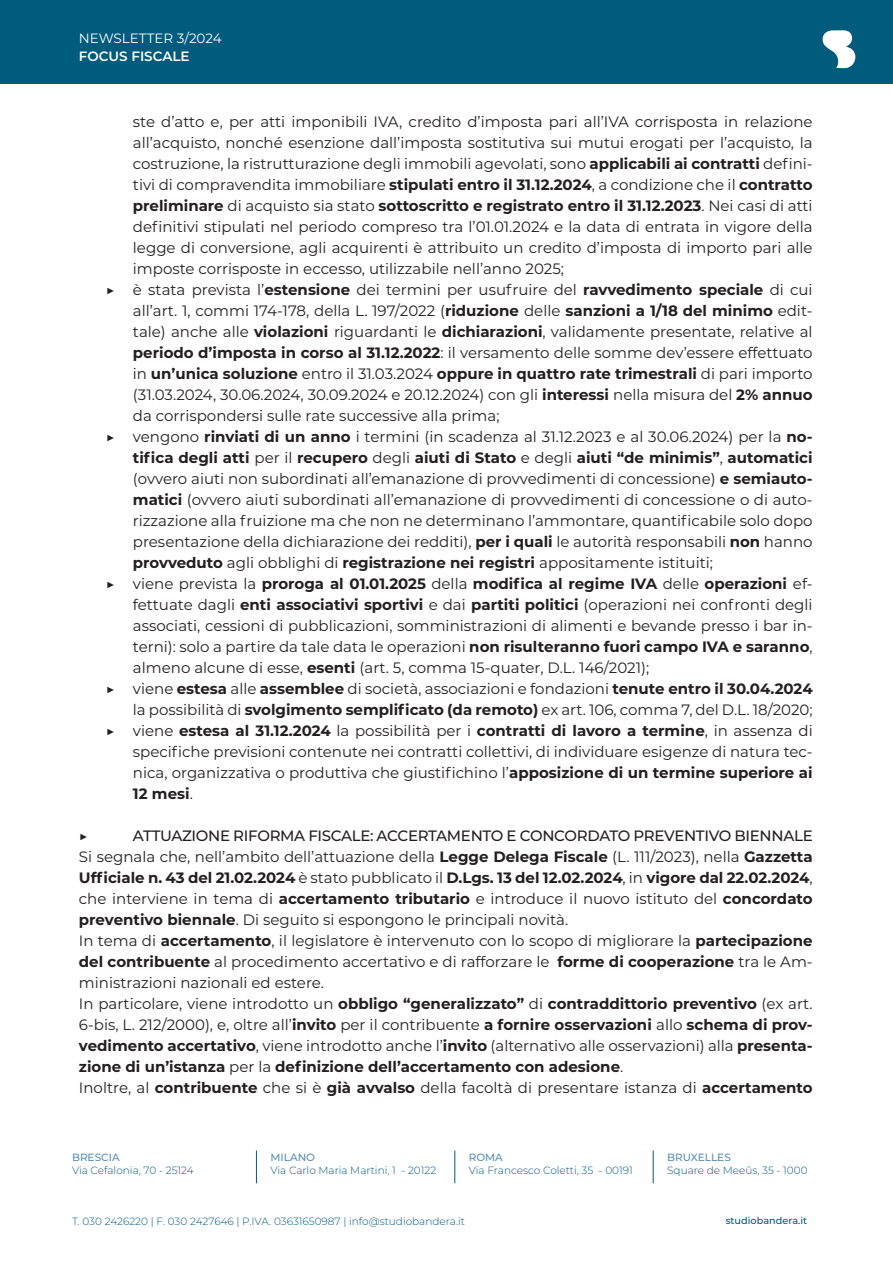
<style>
.page{position:relative;width:893px;height:1263px;background:#fff}
.page>*{position:absolute;margin:0;border:0;box-sizing:border-box;transform-origin:0 0}
.t1{font:15px/21px "Montserrat";color:#231f20;text-align:justify}
.t2{font:700 15px/21px "Montserrat";color:#231f20;text-align:justify}
.t3{font:500 15px "Montserrat";letter-spacing:-.02em;color:#231f20}
.t4{font:13.5px "Montserrat";color:#fff}
.t5{font:600 13.5px "Montserrat";color:#fff}
.t6{font:300 10.5px "Montserrat";color:#005b7d}
.t7{font:500 10.5px "Montserrat";color:#568eb5}
.t8{font:500 9.75px "Montserrat";color:#005b7d}
.s1{font-weight:700}
.s2{font-weight:400}
</style>
<div class="page">
<hr style="left:256px;top:1150px;width:1px;height:33px;background:#005b7d">
<hr style="left:455px;top:1150px;width:1px;height:33px;background:#005b7d">
<hr style="left:653px;top:1150px;width:1px;height:33px;background:#005b7d">
<div style="left:0;top:0;width:893px;height:84px;background:#005b7d"></div>
<svg style="left:823px;top:30px;width:32px;height:38px"></svg>
<p class="t4" style="left:79px;top:29px;width:144px">NEWSLETTER 3/2024</p>
<p class="t5" style="left:79px;top:47px;width:112px">FOCUS FISCALE</p>
<p class="t1" style="left:133px;top:111px;width:681px">ste d’atto e, per atti imponibili IVA, credito d’imposta pari all’IVA corrisposta in relazione all’acquisto, nonché esenzione dall’imposta sostitutiva sui mutui erogati per l’acquisto, la costruzione, la ristrutturazione degli immobili agevolati, sono <span class="s1">applicabili ai contratti</span> defini&shy;tivi di compravendita immobiliare <span class="s1">stipulati entro il 31.12.2024</span>, a condizione che il <span class="s1">contratto preliminare</span> di acquisto sia stato <span class="s1">sottoscritto e registrato entro il 31.12.2023</span>. Nei casi di atti definitivi stipulati nel periodo compreso tra l’01.01.2024 e la data di entrata in vigore della legge di conversione, agli acquirenti è attribuito un credito d’imposta di importo pari alle imposte corrisposte in eccesso, utilizzabile nell’anno 2025;</p>
<p class="t1" style="left:133px;top:279px;width:681px;text-indent:-27px">▶ è stata prevista l’<span class="s1">estensione</span> dei termini per usufruire del <span class="s1">ravvedimento speciale</span> di cui all’art. 1, commi 174-178, della L. 197/2022 (<span class="s1">riduzione</span> delle <span class="s1">sanzioni a 1/18 del minimo</span> edit&shy;tale) anche alle <span class="s1">violazioni</span> riguardanti le <span class="s1">dichiarazioni</span>, validamente presentate, relative al <span class="s1">periodo d’imposta in corso al 31.12.2022</span>: il versamento delle somme dev’essere effettuato in <span class="s1">un’unica soluzione</span> entro il 31.03.2024 <span class="s1">oppure in quattro rate trimestrali</span> di pari importo (31.03.2024, 30.06.2024, 30.09.2024 e 20.12.2024) con gli <span class="s1">interessi</span> nella misura del <span class="s1">2% annuo </span>da corrispondersi sulle rate successive alla prima;</p>
<p class="t1" style="left:133px;top:426px;width:681px;text-indent:-27px">▶ vengono <span class="s1">rinviati di un anno</span> i termini (in scadenza al 31.12.2023 e al 30.06.2024) per la <span class="s1">no&shy;tifica degli atti</span> per il <span class="s1">recupero</span> degli <span class="s1">aiuti di Stato</span> e degli <span class="s1">aiuti “de minimis”</span>, <span class="s1">automatici </span>(ovvero aiuti non subordinati all’emanazione di provvedimenti di concessione) <span class="s1">e semiauto&shy;matici</span> (ovvero aiuti subordinati all’emanazione di provvedimenti di concessione o di auto&shy;rizzazione alla fruizione ma che non ne determinano l’ammontare, quantificabile solo dopo presentazione della dichiarazione dei redditi), <span class="s1">per i quali</span> le autorità responsabili <span class="s1">non</span> hanno <span class="s1">provveduto</span> agli obblighi di <span class="s1">registrazione nei registri</span> appositamente istituiti;</p>
<p class="t1" style="left:133px;top:573px;width:681px;text-indent:-27px">▶ viene prevista la <span class="s1">proroga al 01.01.2025</span> della <span class="s1">modifica al regime IVA</span> delle <span class="s1">operazioni</span> ef&shy;fettuate dagli <span class="s1">enti associativi sportivi</span> e dai <span class="s1">partiti politici</span> (operazioni nei confronti degli associati, cessioni di pubblicazioni, somministrazioni di alimenti e bevande presso i bar in&shy;terni): solo a partire da tale data le operazioni <span class="s1">non risulteranno fuori campo IVA e saranno</span>, almeno alcune di esse, <span class="s1">esenti</span> (art. 5, comma 15-quater, D.L. 146/2021);</p>
<p class="t1" style="left:106px;top:678px;width:708px;text-align:right">▶ viene <span class="s1">estesa</span> alle <span class="s1">assemblee</span> di società, associazioni e fondazioni <span class="s1">tenute entro il 30.04.2024 </span>la possibilità di <span class="s1">svolgimento semplificato (da remoto)</span> ex art. 106, comma 7, del D.L. 18/2020;</p>
<p class="t1" style="left:133px;top:720px;width:681px;text-indent:-27px">▶ viene <span class="s1">estesa al 31.12.2024</span> la possibilità per i <span class="s1">contratti di lavoro a termine</span>, in assenza di specifiche previsioni contenute nei contratti collettivi, di individuare esigenze di natura tec&shy;nica, organizzativa o produttiva che giustifichino l’<span class="s1">apposizione di un termine superiore ai 12 mesi</span>.</p>
<p class="t1" style="left:79px;top:825px;width:10px">▶</p>
<p class="t3" style="left:133px;top:825px;width:681px">ATTUAZIONE RIFORMA FISCALE: ACCERTAMENTO E CONCORDATO PREVENTIVO BIENNALE</p>
<p class="t1" style="left:79px;top:846px;width:735px">Si segnala che, nell’ambito dell’attuazione della <span class="s1">Legge Delega Fiscale</span> (L. 111/2023), nella <span class="s1">Gazzetta Ufficiale n. 43 del 21.02.2024</span> è stato pubblicato il <span class="s1">D.Lgs. 13 del 12.02.2024</span>, in <span class="s1">vigore dal 22.02.2024</span>, che interviene in tema di <span class="s1">accertamento tributario</span> e introduce il nuovo istituto del <span class="s1">concordato preventivo biennale</span>. Di seguito si espongono le principali novità.</p>
<p class="t1" style="left:79px;top:930px;width:735px">In tema di <span class="s1">accertamento</span>, il legislatore è intervenuto con lo scopo di migliorare la <span class="s1">partecipazione del contribuente</span> al procedimento accertativo e di rafforzare le <span class="s1">forme di cooperazione</span> tra le Am&shy;ministrazioni nazionali ed estere.</p>
<p class="t2" style="left:79px;top:993px;width:735px"><span class="s2">In particolare, viene introdotto un</span> obbligo “generalizzato” <span class="s2">di</span> contraddittorio preventivo <span class="s2">(ex art.<br>6-bis, L. 212/2000), e, oltre all’</span>invito <span class="s2">per il contribuente</span> a fornire osservazioni <span class="s2">allo</span> schema di prov&shy;vedimento accertativo<span class="s2">, viene introdotto anche l’</span>invito <span class="s2">(alternativo alle osservazioni) alla</span> presenta&shy;zione di un’istanza <span class="s2">per la</span> definizione dell’accertamento con adesione<span class="s2">.</span></p>
<p class="t1" style="left:79px;top:1077px;width:735px">Inoltre, al <span class="s1">contribuente</span> che si è <span class="s1">già avvalso</span> della facoltà di presentare istanza di <span class="s1">accertamento</span></p>
<p class="t7" style="left:72px;top:1150px;width:49px">BRESCIA</p>
<p class="t6" style="left:72px;top:1163px;width:123px">Via Cefalonia, 70 - 25124</p>
<p class="t7" style="left:270px;top:1150px;width:46px">MILANO</p>
<p class="t6" style="left:270px;top:1163px;width:167px">Via Carlo Maria Martini, 1 - 20122</p>
<p class="t7" style="left:469px;top:1150px;width:36px">ROMA</p>
<p class="t6" style="left:469px;top:1163px;width:166px">Via Francesco Coletti, 35 - 00191</p>
<p class="t7" style="left:667px;top:1150px;width:65px">BRUXELLES</p>
<p class="t6" style="left:667px;top:1163px;width:142px">Square de Meeûs, 35 - 1000</p>
<p class="t6" style="left:72px;top:1214px;width:394px">T. 030 2426220 | F. 030 2427646 | P.IVA. 03631650987 | info@studiobandera.it</p>
<p class="t8" style="left:726px;top:1214px;width:83px">studiobandera.it</p>
</div>
